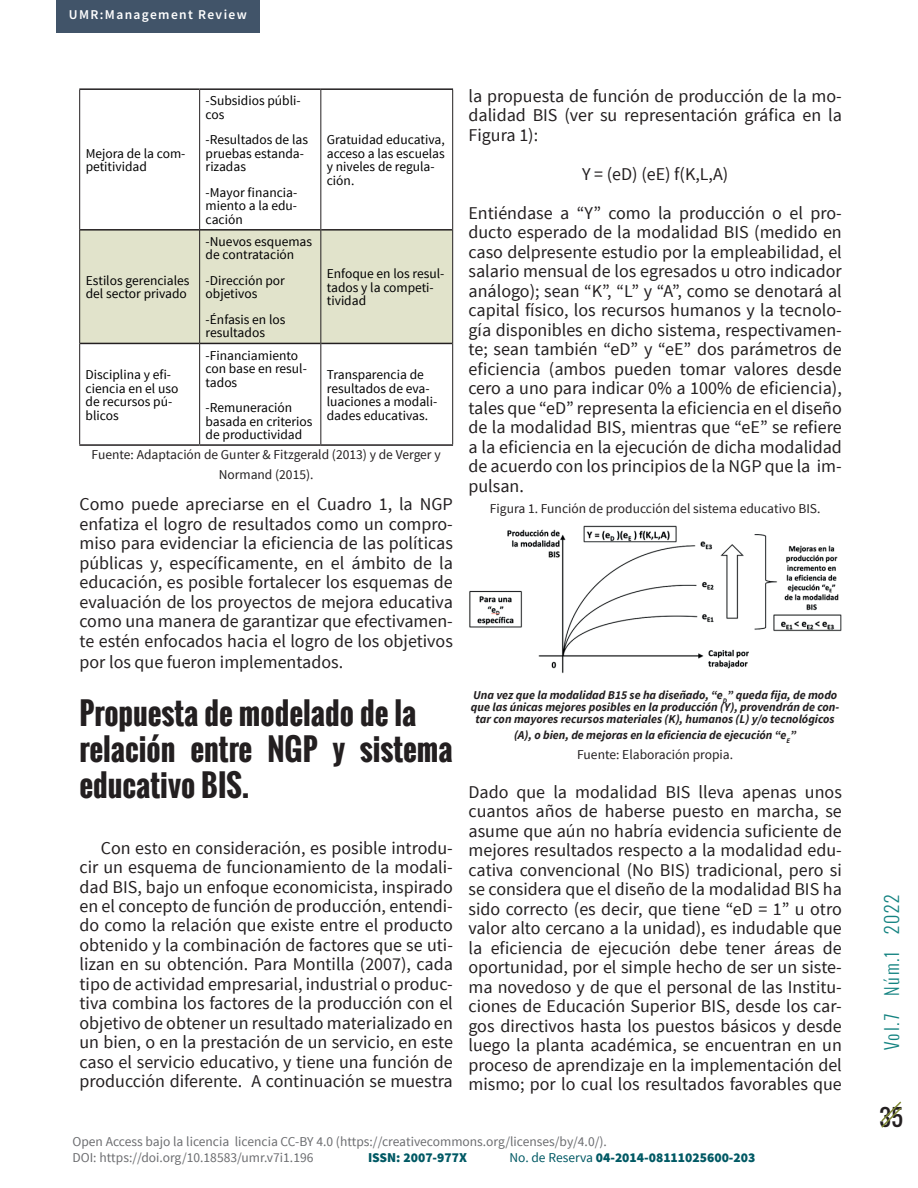
<style>
.page{position:relative;width:918px;height:1188px;background:#fff}
.page>*{position:absolute;margin:0;border:0;box-sizing:border-box;transform-origin:0 0}
.t1{font:700 30px/36px "Oswald";color:#231f20}
.t2{font:22.5px "Oswald";color:#231f20}
.t3{font:18px/19.5px "Source Sans Pro";color:#231f20;text-align:justify}
.t4{font:300 18px "Oswald";letter-spacing:.1em;color:#148381}
.t5{font:13.5px/13.5px "Source Sans Pro";color:#000001}
.t6{font:13.5px/19.5px "Source Sans Pro";color:#231f20;text-align:center}
.t7{font:13.5px/16.5px "Source Sans Pro";color:#6c6d70}
.t8{font:900 13.5px "Source Sans Pro";color:#005964}
.t9{font:13.5px "Source Sans Variable";letter-spacing:.13em;color:#fff}
.t10{font:italic 700 12px/12px "Source Sans Pro";color:#231f20;text-align:center}
.s1{font-weight:400}
</style>
<div class="page">
<div style="left:57px;top:0;width:203px;height:33px;background:#415469"></div>
<svg style="left:881px;top:1101px;width:21px;height:27px"></svg>
<div style="left:80px;top:231px;width:372px;height:112px;background:#e1e3cb"></div>
<hr style="left:79px;top:88px;width:121px;height:2px;background:#231f20">
<hr style="left:200px;top:88px;width:121px;height:2px;background:#231f20">
<hr style="left:321px;top:88px;width:132px;height:2px;background:#231f20">
<hr style="left:80px;top:229px;width:119px;height:2px;background:#231f20">
<hr style="left:200px;top:229px;width:120px;height:2px;background:#231f20">
<hr style="left:321px;top:229px;width:131px;height:2px;background:#231f20">
<hr style="left:80px;top:343px;width:119px;height:1px;background:#231f20">
<hr style="left:200px;top:343px;width:120px;height:1px;background:#231f20">
<hr style="left:321px;top:343px;width:131px;height:1px;background:#231f20">
<hr style="left:79px;top:444px;width:121px;height:2px;background:#231f20">
<hr style="left:200px;top:444px;width:121px;height:2px;background:#231f20">
<hr style="left:321px;top:444px;width:132px;height:2px;background:#231f20">
<hr style="left:79px;top:90px;width:1px;height:140px;background:#231f20">
<hr style="left:79px;top:230px;width:1px;height:113px;background:#231f20">
<hr style="left:79px;top:343px;width:1px;height:101px;background:#231f20">
<hr style="left:199px;top:90px;width:1px;height:140px;background:#231f20">
<hr style="left:320px;top:90px;width:1px;height:140px;background:#231f20">
<hr style="left:452px;top:90px;width:1px;height:140px;background:#231f20">
<hr style="left:199px;top:230px;width:1px;height:113px;background:#231f20">
<hr style="left:320px;top:230px;width:1px;height:113px;background:#231f20">
<hr style="left:452px;top:230px;width:1px;height:113px;background:#231f20">
<hr style="left:199px;top:343px;width:1px;height:101px;background:#231f20">
<hr style="left:320px;top:343px;width:1px;height:101px;background:#231f20">
<hr style="left:452px;top:343px;width:1px;height:101px;background:#231f20">
<img style="left:469px;top:525px;width:373px;height:149px">
<p class="t9" style="left:69px;top:7px;width:178px">UMR:Management Review</p>
<p class="t5" style="left:86px;top:147px;width:101px">Mejora de la com&shy;petitividad</p>
<p class="t5" style="left:86px;top:274px;width:105px">Estilos gerenciales del sector privado</p>
<p class="t5" style="left:206px;top:94px;width:97px">-Subsidios públi&shy;cos</p>
<p class="t5" style="left:206px;top:133px;width:104px">-Resultados de las pruebas estanda&shy;rizadas</p>
<p class="t5" style="left:206px;top:186px;width:93px;text-align:justify">-Mayor financia&shy;miento a la edu&shy;cación</p>
<p class="t5" style="left:206px;top:235px;width:108px">-Nuevos esquemas de contratación</p>
<p class="t5" style="left:206px;top:274px;width:81px">-Dirección por objetivos</p>
<p class="t5" style="left:206px;top:313px;width:81px">-Énfasis en los resultados</p>
<p class="t5" style="left:327px;top:133px;width:120px">Gratuidad educativa, acceso a las escuelas y niveles de regula&shy;ción.</p>
<p class="t5" style="left:327px;top:267px;width:119px">Enfoque en los resul&shy;tados y la competi&shy;tividad</p>
<p class="t5" style="left:206px;top:349px;width:103px">-Financiamiento con base en resul&shy;tados</p>
<p class="t5" style="left:206px;top:401px;width:108px">-Remuneración basada en criterios de productividad</p>
<p class="t5" style="left:86px;top:368px;width:94px">Disciplina y efi&shy;ciencia en el uso de recursos pú&shy;blicos</p>
<p class="t5" style="left:327px;top:368px;width:112px">Transparencia de resultados de eva&shy;luaciones a modali&shy;dades educativas.</p>
<p class="t6" style="left:92px;top:445px;width:351px">Fuente: Adaptación de Gunter &amp; Fitzgerald (2013) y de Verger y<br>Normand (2015).</p>
<p class="t3" style="left:80px;top:495px;width:375px">Como puede apreciarse en el Cuadro 1, la NGP enfatiza el logro de resultados como un compro&shy;miso para evidenciar la eficiencia de las políticas públicas y, específicamente, en el ámbito de la educación, es posible fortalecer los esquemas de evaluación de los proyectos de mejora educativa como una manera de garantizar que efectivamen&shy;te estén enfocados hacia el logro de los objetivos</p>
<p class="t3" style="left:80px;top:653px;width:265px">por los que fueron implementados.</p>
<h1 class="t1" style="left:80px;top:695px;width:375px">Propuesta de modelado de la relación entre NGP y sistema educativo BIS.</h1>
<p class="t3" style="left:80px;top:838px;width:375px;text-indent:21px">Con esto en consideración, es posible introdu&shy;cir un esquema de funcionamiento de la modali&shy;dad BIS, bajo un enfoque economicista, inspirado en el concepto de función de producción, entendi&shy;do como la relación que existe entre el producto obtenido y la combinación de factores que se uti&shy;lizan en su obtención. Para Montilla (2007), cada tipo de actividad empresarial, industrial o produc&shy;tiva combina los factores de la producción con el objetivo de obtener un resultado materializado en un bien, o en la prestación de un servicio, en este caso el servicio educativo, y tiene una función de producción diferente. A continuación se muestra</p>
<p class="t3" style="left:469px;top:86px;width:375px">la propuesta de función de producción de la mo&shy;dalidad BIS (ver su representación gráfica en la Figura 1):</p>
<p class="t3" style="left:469px;top:155px;width:375px;line-height:39px;text-align:center">Y = (eD) (eE) f(K,L,A)<br>Entiéndase a “Y” como la producción o el pro-</p>
<p class="t3" style="left:469px;top:223px;width:375px">ducto esperado de la modalidad BIS (medido en caso delpresente estudio por la empleabilidad, el salario mensual de los egresados u otro indicador análogo); sean “K”, “L” y “A”, como se denotará al capital físico, los recursos humanos y la tecnolo&shy;gía disponibles en dicho sistema, respectivamen&shy;te; sean también “eD” y “eE” dos parámetros de eficiencia (ambos pueden tomar valores desde cero a uno para indicar 0% a 100% de eficiencia), tales que “eD” representa la eficiencia en el diseño de la modalidad BIS, mientras que “eE” se refiere a la eficiencia en la ejecución de dicha modalidad de acuerdo con los principios de la NGP que la im&shy;pulsan.</p>
<p class="t6" style="left:490px;top:499px;width:332px">Figura 1. Función de producción del sistema educativo BIS.</p>
<p class="t10" style="left:471px;top:689px;width:370px">Una vez que la modalidad B15 se ha diseñado, “e<sub>D</sub>” queda fija, de modo que las únicas mejores posibles en la producción (Y), provendrán de con&shy;tar con mayores recursos materiales (K), humanos (L) y/o tecnológicos</p>
<p class="t10" style="left:514px;top:729px;width:284px">(A), o bien, de mejoras en la eficiencia de ejecución “e<sub>E</sub>”</p>
<p class="t6" style="left:577px;top:745px;width:157px">Fuente: Elaboración propia.</p>
<p class="t3" style="left:468px;top:782px;width:375px">Dado que la modalidad BIS lleva apenas unos cuantos años de haberse puesto en marcha, se asume que aún no habría evidencia suficiente de mejores resultados respecto a la modalidad edu&shy;cativa convencional (No BIS) tradicional, pero si se considera que el diseño de la modalidad BIS ha sido correcto (es decir, que tiene “eD = 1” u otro valor alto cercano a la unidad), es indudable que la eficiencia de ejecución debe tener áreas de oportunidad, por el simple hecho de ser un siste&shy;ma novedoso y de que el personal de las Institu&shy;ciones de Educación Superior BIS, desde los car&shy;gos directivos hasta los puestos básicos y desde luego la planta académica, se encuentran en un proceso de aprendizaje en la implementación del mismo; por lo cual los resultados favorables que</p>
<p class="t7" style="left:72px;top:1133px;width:536px">Open Access bajo la licencia licencia CC-BY 4.0 (https://creativecommons.org/licenses/by/4.0/).<br>DOI: https://doi.org/10.18583/umr.v7i1.196</p>
<p class="t8" style="left:368px;top:1149px;width:101px">ISSN: 2007-977X</p>
<p class="t8" style="left:509px;top:1149px;width:247px"><span class="s1">No. de Reserva</span> 04-2014-08111025600-203</p>
<p class="t4" style="left:878px;top:1050px;width:157px;rotate:-90deg">Vol.7 Núm.1 2022</p>
<p class="t2" style="left:879px;top:1100px;width:25px">35</p>
</div>
